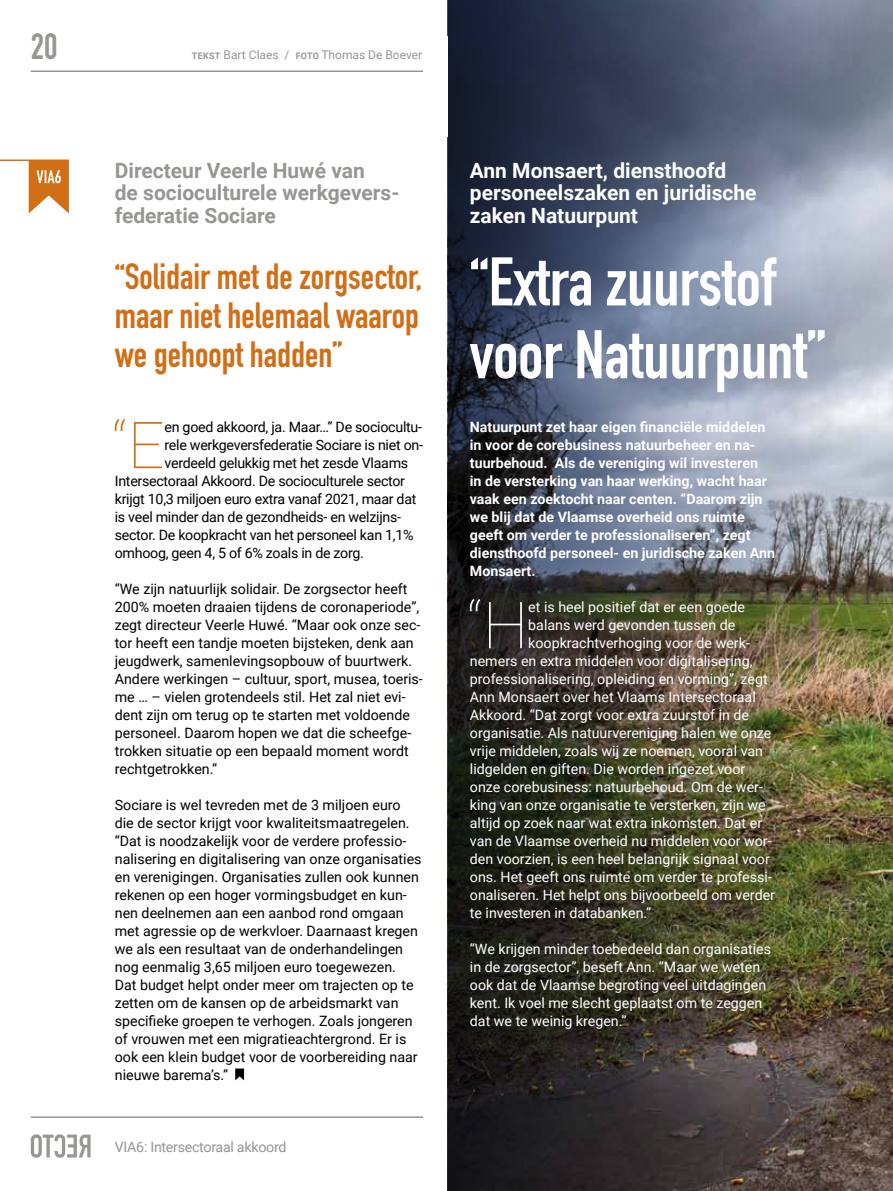
<style>
.page{position:relative;width:893px;height:1191px;background:#fff}
.page>*{position:absolute;margin:0;border:0;box-sizing:border-box;transform-origin:0 0}
.t1{font:700 67.5px/72.9px "DIN Condensed";color:#fff}
.t2{font:100 64.95px "Roboto";color:#d16f17}
.t3{font:100 64.95px "Roboto";color:#fff}
.t4{font:700 36px/38.8px "DIN Condensed";color:#d16f17;text-align:justify}
.t5{font:700 36px "DIN Condensed";color:#959793}
.t6{font:700 21px/22.6px "Roboto";color:#959793}
.t7{font:700 21px/22.6px "Roboto";color:#fff}
.t8{font:14.25px/18px "Roboto";color:#000}
.t9{font:14.25px/18px "Roboto";color:#fff}
.t10{font:700 14.25px/18px "Roboto";color:#fff}
.t11{font:14.25px "Roboto";letter-spacing:-.02em;color:#000}
.t12{font:14.25px "Roboto";letter-spacing:-.02em;color:#959793}
.t13{font:12px "Roboto";color:#959793}
.s1{font-weight:700;font-size:9px}
</style>
<div class="page">
<svg style="left:31px;top:1134px;width:60px;height:23px"></svg>
<hr style="left:31px;top:1116px;width:392px;height:1px;background:#959793">
<hr style="left:31px;top:70px;width:747px;height:2px;background:#959793">
<svg style="left:235px;top:1068px;width:9px;height:12px"></svg>
<div style="left:423px;top:36px;width:25px;height:100px;background:#fff"></div>
<svg style="left:0;top:159px;width:69px;height:54px"></svg>
<img style="left:448px;top:0;width:445px;height:1191px">
<h3 class="t5" style="left:31px;top:22px;width:28px">20</h3>
<p class="t13" style="left:192px;top:46px;width:232px"><span class="s1">TEKST</span> Bart Claes / <span class="s1">FOTO</span> Thomas De Boever</p>
<h3 class="t6" style="left:115px;top:158px;width:286px">Directeur Veerle Huwé van<br>de socioculturele werkgevers&shy;federatie Sociare</h3>
<h3 class="t4" style="left:115px;top:257px;width:309px">“Solidair met de zorgsector, maar niet helemaal waarop we gehoopt hadden”</h3>
<h2 class="t2" style="left:112px;top:399px;width:54px">“E</h2>
<p class="t11" style="left:165px;top:417px;width:259px">en goed akkoord, ja. Maar…” De sociocultu-</p>
<p class="t11" style="left:165px;top:435px;width:260px">rele werkgeversfederatie Sociare is niet on-</p>
<p class="t11" style="left:165px;top:453px;width:245px">verdeeld gelukkig met het zesde Vlaams</p>
<p class="t11" style="left:115px;top:471px;width:292px">Intersectoraal Akkoord. De socioculturele sector</p>
<p class="t11" style="left:115px;top:489px;width:303px">krijgt 10,3 miljoen euro extra vanaf 2021, maar dat</p>
<p class="t11" style="left:115px;top:507px;width:288px">is veel minder dan de gezondheids- en welzijns-</p>
<p class="t11" style="left:115px;top:525px;width:300px">sector. De koopkracht van het personeel kan 1,1%</p>
<p class="t11" style="left:115px;top:543px;width:251px">omhoog, geen 4, 5 of 6% zoals in de zorg.</p>
<p class="t8" style="left:115px;top:579px;width:310px">“We zijn natuurlijk solidair. De zorgsector heeft 200% moeten draaien tijdens de coronaperiode”, zegt directeur Veerle Huwé. “Maar ook onze sec&shy;tor heeft een tandje moeten bijsteken, denk aan jeugdwerk, samenlevingsopbouw of buurtwerk.<br>Andere werkingen – cultuur, sport, musea, toeris&shy;me … – vielen grotendeels stil. Het zal niet evi&shy;dent zijn om terug op te starten met voldoende personeel. Daarom hopen we dat die scheefge&shy;trokken situatie op een bepaald moment wordt rechtgetrokken.”</p>
<p class="t8" style="left:115px;top:795px;width:308px">Sociare is wel tevreden met de 3 miljoen euro die de sector krijgt voor kwaliteitsmaatregelen. “Dat is noodzakelijk voor de verdere professio&shy;nalisering en digitalisering van onze organisaties en verenigingen. Organisaties zullen ook kunnen rekenen op een hoger vormingsbudget en kun&shy;nen deelnemen aan een aanbod rond omgaan met agressie op de werkvloer. Daarnaast kregen we als een resultaat van de onderhandelingen nog eenmalig 3,65 miljoen euro toegewezen.<br>Dat budget helpt onder meer om trajecten op te zetten om de kansen op de arbeidsmarkt van specifieke groepen te verhogen. Zoals jongeren of vrouwen met een migratieachtergrond. Er is ook een klein budget voor de voorbereiding naar nieuwe barema’s.”</p>
<p class="t12" style="left:115px;top:1137px;width:173px">VIA6: Intersectoraal akkoord</p>
<h3 class="t7" style="left:470px;top:158px;width:288px">Ann Monsaert, diensthoofd personeelszaken en juridische zaken Natuurpunt</h3>
<h1 class="t1" style="left:470px;top:245px;width:357px">“Extra zuurstof voor Natuurpunt”</h1>
<p class="t10" style="left:470px;top:417px;width:307px">Natuurpunt zet haar eigen financiële middelen in voor de corebusiness natuurbeheer en na&shy;tuurbehoud. Als de vereniging wil investeren<br>in de versterking van haar werking, wacht haar vaak een zoektocht naar centen. “Daarom zijn we blij dat de Vlaamse overheid ons ruimte geeft om verder te professionaliseren”, zegt diensthoofd personeel- en juridische zaken Ann Monsaert.</p>
<h2 class="t3" style="left:467px;top:579px;width:63px">“H</h2>
<p class="t9" style="left:528px;top:597px;width:218px">et is heel positief dat er een goede</p>
<p class="t9" style="left:528px;top:615px;width:209px">balans werd gevonden tussen de</p>
<p class="t9" style="left:528px;top:633px;width:223px">koopkrachtverhoging voor de werk-</p>
<p class="t9" style="left:470px;top:651px;width:284px">nemers en extra middelen voor digitalisering,</p>
<p class="t9" style="left:470px;top:669px;width:299px">professionalisering, opleiding en vorming”, zegt</p>
<p class="t9" style="left:470px;top:687px;width:287px">Ann Monsaert over het Vlaams Intersectoraal</p>
<p class="t9" style="left:470px;top:705px;width:281px">Akkoord. “Dat zorgt voor extra zuurstof in de</p>
<p class="t9" style="left:470px;top:723px;width:303px">organisatie. Als natuurvereniging halen we onze</p>
<p class="t9" style="left:470px;top:741px;width:295px">vrije middelen, zoals wij ze noemen, vooral van</p>
<p class="t9" style="left:470px;top:759px;width:277px">lidgelden en giften. Die worden ingezet voor</p>
<p class="t9" style="left:470px;top:777px;width:295px">onze corebusiness: natuurbehoud. Om de wer-</p>
<p class="t9" style="left:470px;top:795px;width:297px">king van onze organisatie te versterken, zijn we</p>
<p class="t9" style="left:470px;top:813px;width:294px">altijd op zoek naar wat extra inkomsten. Dat er</p>
<p class="t9" style="left:470px;top:831px;width:303px">van de Vlaamse overheid nu middelen voor wor-</p>
<p class="t9" style="left:470px;top:849px;width:301px">den voorzien, is een heel belangrijk signaal voor</p>
<p class="t9" style="left:470px;top:867px;width:304px">ons. Het geeft ons ruimte om verder te professi-</p>
<p class="t9" style="left:470px;top:885px;width:307px">onaliseren. Het helpt ons bijvoorbeeld om verder</p>
<p class="t9" style="left:470px;top:903px;width:183px">te investeren in databanken.”</p>
<p class="t9" style="left:470px;top:939px;width:303px">“We krijgen minder toebedeeld dan organisaties in de zorgsector”, beseft Ann. “Maar we weten ook dat de Vlaamse begroting veel uitdagingen kent. Ik voel me slecht geplaatst om te zeggen dat we te weinig kregen.”</p>
</div>
